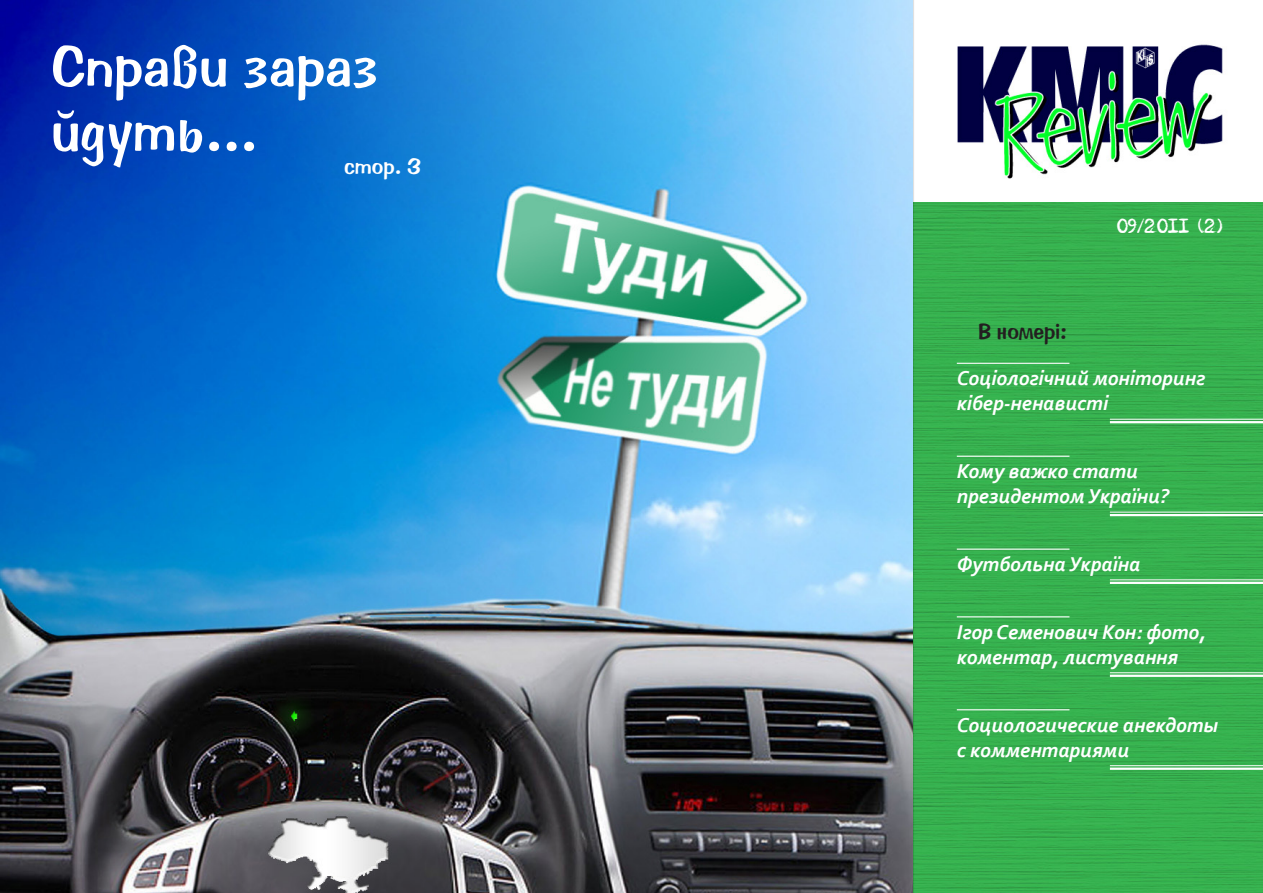
<style>
.page{position:relative;width:1263px;height:893px;background:#fff}
.page>*{position:absolute;margin:0;border:0;box-sizing:border-box;transform-origin:0 0}
.t1{font:54px/64.8px "EFN Populus CPS";color:#fff}
.innom{font:italic 700 21px/25.2px "Corbel";letter-spacing:-.005em;color:#fff}
.t2{font:21px "EFN Populus CPS";letter-spacing:-.005em;color:#231f20}
.t3{font:21px "EFN Populus CPS";color:#fff}
.t4{font:18px "DS Moster";letter-spacing:-.005em;color:#fff}
</style>
<div class="page">
<img style="left:912px;top:201px;width:351px;height:692px">
<img style="left:912px;top:0;width:311px;height:201px">
<img style="left:0;top:0;width:912px;height:893px">
<hr style="left:957px;top:363px;width:112px;height:1px;background:#fff">
<hr style="left:1110px;top:419px;width:153px;height:1px;background:#fff">
<hr style="left:1110px;top:421px;width:153px;height:2px;background:#fff">
<hr style="left:957px;top:456px;width:112px;height:1px;background:#fff">
<hr style="left:1110px;top:512px;width:153px;height:1px;background:#fff">
<hr style="left:1110px;top:514px;width:153px;height:2px;background:#fff">
<hr style="left:957px;top:549px;width:112px;height:1px;background:#fff">
<hr style="left:1110px;top:579px;width:153px;height:1px;background:#fff">
<hr style="left:1110px;top:582px;width:153px;height:2px;background:#fff">
<hr style="left:957px;top:616px;width:112px;height:1px;background:#fff">
<hr style="left:1110px;top:672px;width:153px;height:1px;background:#fff">
<hr style="left:1110px;top:675px;width:153px;height:2px;background:#fff">
<hr style="left:957px;top:709px;width:112px;height:1px;background:#fff">
<hr style="left:1110px;top:765px;width:153px;height:1px;background:#fff">
<hr style="left:1110px;top:768px;width:153px;height:2px;background:#fff">
<p class="t1" style="left:51px;top:37px;width:329px">Справи зараз йдуть...</p>
<p class="t3" style="left:344px;top:154px;width:78px">стор. 3</p>
<p class="t4" style="left:1117px;top:214px;width:107px">09/2011 (2)</p>
<p class="t2" style="left:978px;top:319px;width:91px">В номері:</p>
<p class="innom" style="left:957px;top:365px;width:250px">Соціологічний моніторинг кібер-ненависті</p>
<p class="innom" style="left:957px;top:458px;width:214px">Кому важко стати президентом України?</p>
<p class="innom" style="left:957px;top:551px;width:185px">Футбольна Україна</p>
<p class="innom" style="left:957px;top:619px;width:251px">Ігор Семенович Кон: фото, коментар, листування</p>
<p class="innom" style="left:957px;top:712px;width:263px">Социологические анекдоты с комментариями</p>
</div>
